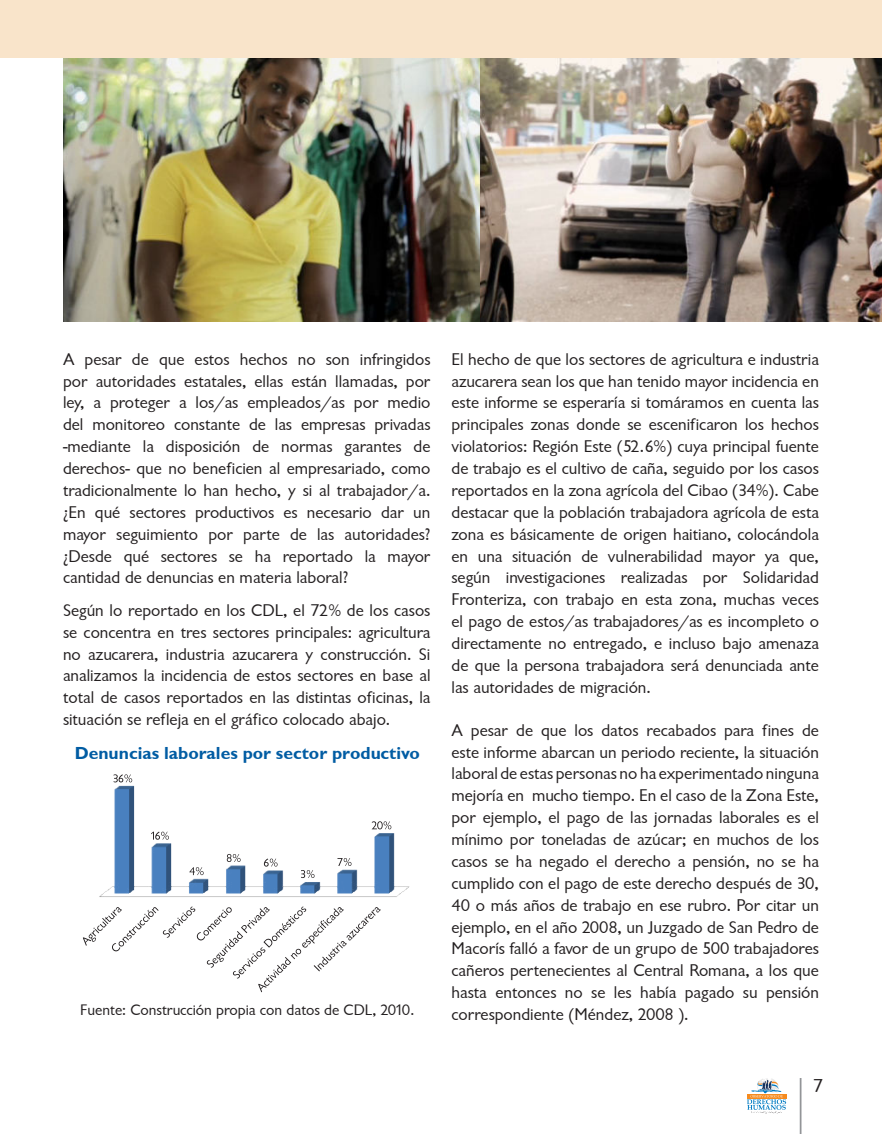
<style>
.page{position:relative;width:882px;height:1134px;background:#fff}
.page>*{position:absolute;margin:0;border:0;box-sizing:border-box;transform-origin:0 0}
.t1{font:19.25px "Garrison Sans";color:#231f20}
.t2{font:17.5px/21.9px "Garrison Sans";color:#231f20;text-align:justify}
.t3{font:17.5px "Garrison Sans BOLD";color:#015ca3}
.t4{font:15.75px "Garrison Sans";color:#231f20}
</style>
<div class="page">
<hr style="left:800px;top:1078px;width:2px;height:56px;background:#939598">
<svg style="left:747px;top:1078px;width:39px;height:36px"></svg>
<img style="left:63px;top:58px;width:819px;height:264px">
<div style="left:0;top:0;width:882px;height:58px;background:#f9e4ca"></div>
<img style="left:99px;top:774px;width:311px;height:123px">
<svg style="left:83px;top:907px;width:298px;height:85px"></svg>
<svg style="left:114px;top:774px;width:18px;height:8px"></svg>
<svg style="left:151px;top:832px;width:18px;height:8px"></svg>
<svg style="left:189px;top:867px;width:15px;height:8px"></svg>
<svg style="left:227px;top:854px;width:14px;height:8px"></svg>
<svg style="left:264px;top:859px;width:14px;height:8px"></svg>
<svg style="left:301px;top:870px;width:14px;height:8px"></svg>
<svg style="left:337px;top:858px;width:15px;height:8px"></svg>
<svg style="left:372px;top:821px;width:19px;height:8px"></svg>
<p class="t2" style="left:63px;top:350px;width:369px">A pesar de que estos hechos no son infringidos por autoridades estatales, ellas están llamadas, por ley, a proteger a los/as empleados/as por medio del monitoreo constante de las empresas privadas -mediante la disposición de normas garantes de derechos- que no beneficien al empresariado, como tradicionalmente lo han hecho, y si al trabajador/a. ¿En qué sectores productivos es necesario dar un mayor seguimiento por parte de las autoridades? ¿Desde qué sectores se ha reportado la mayor cantidad de denuncias en materia laboral?</p>
<p class="t2" style="left:63px;top:599px;width:369px">Según lo reportado en los CDL, el 72% de los casos se concentra en tres sectores principales: agricultura no azucarera, industria azucarera y construcción. Si analizamos la incidencia de estos sectores en base al total de casos reportados en las distintas oficinas, la situación se refleja en el gráfico colocado abajo.</p>
<p class="t3" style="left:75px;top:747px;width:347px">Denuncias laborales por sector productivo</p>
<p class="t4" style="left:80px;top:1001px;width:336px">Fuente: Construcción propia con datos de CDL, 2010.</p>
<p class="t2" style="left:452px;top:350px;width:369px">El hecho de que los sectores de agricultura e industria azucarera sean los que han tenido mayor incidencia en este informe se esperaría si tomáramos en cuenta las principales zonas donde se escenificaron los hechos violatorios: Región Este (52.6%) cuya principal fuente de trabajo es el cultivo de caña, seguido por los casos reportados en la zona agrícola del Cibao (34%). Cabe destacar que la población trabajadora agrícola de esta zona es básicamente de origen haitiano, colocándola en una situación de vulnerabilidad mayor ya que, según investigaciones realizadas por Solidaridad Fronteriza, con trabajo en esta zona, muchas veces el pago de estos/as trabajadores/as es incompleto o directamente no entregado, e incluso bajo amenaza de que la persona trabajadora será denunciada ante las autoridades de migración.</p>
<p class="t2" style="left:452px;top:721px;width:369px">A pesar de que los datos recabados para fines de este informe abarcan un periodo reciente, la situación laboral de estas personas no ha experimentado ninguna mejoría en mucho tiempo. En el caso de la Zona Este, por ejemplo, el pago de las jornadas laborales es el mínimo por toneladas de azúcar; en muchos de los casos se ha negado el derecho a pensión, no se ha cumplido con el pago de este derecho después de 30, 40 o más años de trabajo en ese rubro. Por citar un ejemplo, en el año 2008, un Juzgado de San Pedro de Macorís falló a favor de un grupo de 500 trabajadores cañeros pertenecientes al Central Romana, a los que hasta entonces no se les había pagado su pensión correspondiente (Méndez, 2008 ).</p>
<p class="t1" style="left:813px;top:1079px;width:12px">7</p>
</div>
